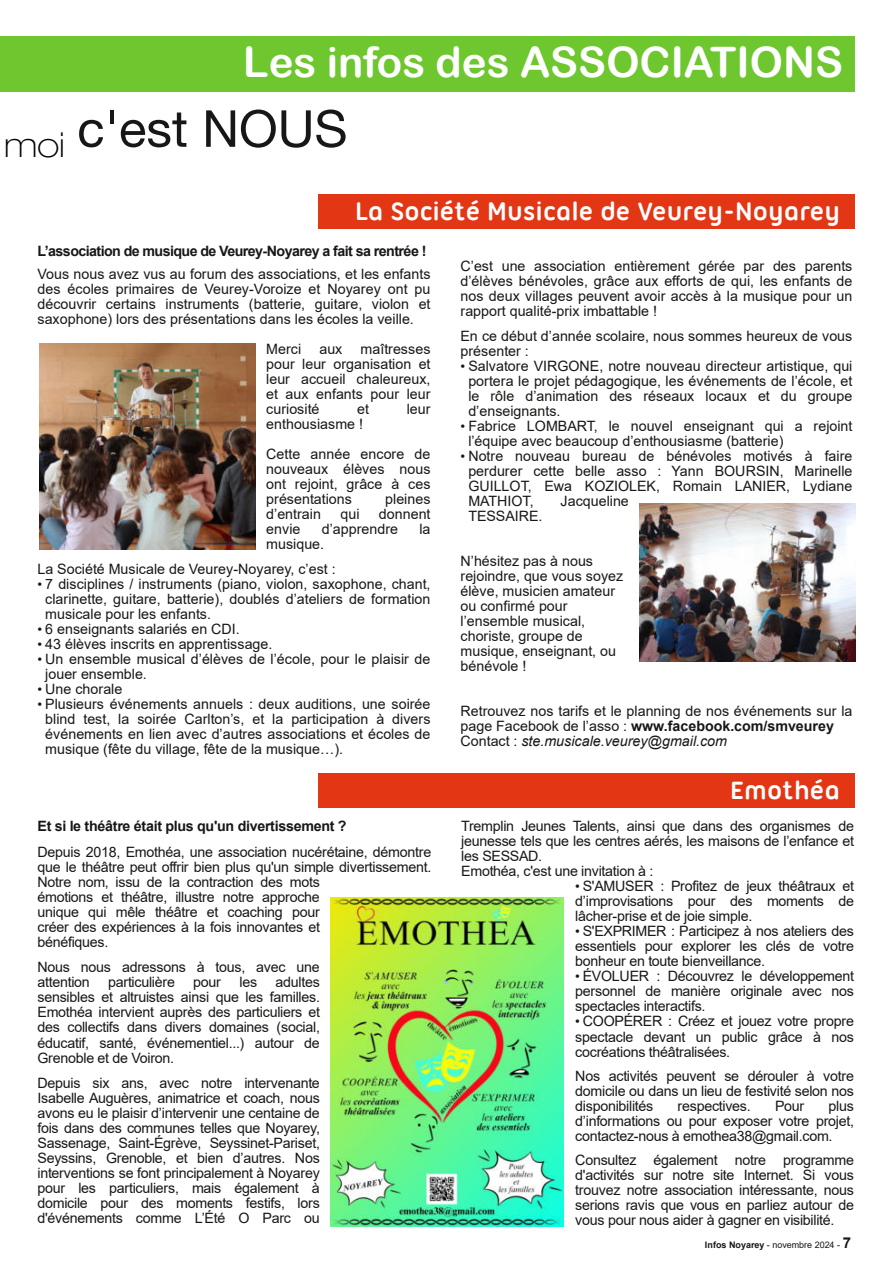
<style>
.page{position:relative;width:893px;height:1263px;background:#fff}
.page>*{position:absolute;margin:0;border:0;box-sizing:border-box;transform-origin:0 0}
.t1{font:51px "Anonymous";color:#181715}
.t2{font:42px "Arial Rounded MT Bold";color:#fff}
.t3{font:700 27px "Ubuntu Titling";color:#fff}
.t4{font:14.25px/15px "Arial";letter-spacing:-.005em;color:#181715;text-align:justify}
.t5{font:700 14.25px "Arial";letter-spacing:-.035em;color:#181715}
.t6{font:9px "Arial";letter-spacing:-.005em;color:#181715}
.s1{font-size:13.5px}
.s2{font-weight:700}
.s3{font-style:italic}
.s4{font-weight:700;font-size:15px}
</style>
<div class="page">
<div style="left:0;top:36px;width:855px;height:56px;background:#6ec72f"></div>
<div style="left:318px;top:194px;width:537px;height:35px;background:#e33614"></div>
<img style="left:39px;top:343px;width:217px;height:206px">
<img style="left:639px;top:503px;width:217px;height:159px">
<div style="left:318px;top:773px;width:537px;height:35px;background:#e33614"></div>
<img style="left:331px;top:897px;width:233px;height:329px">
<h2 class="t2" style="left:243px;top:38px;width:601px">Les infos des ASSOCIATIONS</h2>
<h1 class="t1" style="left:4px;top:99px;width:345px"><sub>moi</sub> c'est NOUS</h1>
<h3 class="t3" style="left:355px;top:196px;width:486px">La Société Musicale de Veurey-Noyarey</h3>
<p class="t5" style="left:38px;top:241px;width:390px">L’association de musique de Veurey-Noyarey a fait sa rentrée !</p>
<p class="t4" style="left:38px;top:266px;width:395px">Vous nous avez vus au forum des associations, et les enfants des écoles primaires de Veurey-Voroize et Noyarey ont pu découvrir certains instruments (batterie, guitare, violon et saxophone) lors des présentations dans les écoles la veille.</p>
<p class="t4" style="left:266px;top:341px;width:36px">Merci</p>
<p class="t4" style="left:319px;top:341px;width:25px">aux</p>
<p class="t4" style="left:461px;top:258px;width:393px">C’est une association entièrement gérée par des parents d’élèves bénévoles, grâce aux efforts de qui, les enfants de nos deux villages peuvent avoir accès à la musique pour un rapport qualité-prix imbattable !</p>
<p class="t4" style="left:461px;top:329px;width:393px">En ce début d’année scolaire, nous sommes heureux de vous présenter :</p>
<p class="t4" style="left:468px;top:359px;width:386px;text-indent:-8px"><span class="s1">•</span> Salvatore VIRGONE, notre nouveau directeur artistique, qui portera le projet pédagogique, les événements de l’école, et le rôle d’animation des réseaux locaux et du groupe d’enseignants.</p>
<p class="t4" style="left:468px;top:419px;width:386px;text-indent:-8px"><span class="s1">•</span> Fabrice LOMBART, le nouvel enseignant qui a rejoint l’équipe avec beaucoup d’enthousiasme (batterie)</p>
<p class="t4" style="left:468px;top:449px;width:386px;text-indent:-8px"><span class="s1">•</span> Notre nouveau bureau de bénévoles motivés à faire perdurer cette belle asso : Yann BOURSIN, Marinelle GUILLOT, Ewa KOZIOLEK, Romain LANIER, Lydiane MATHIOT,</p>
<p class="t4" style="left:266px;top:341px;width:166px;text-indent:94px">maîtresses pour leur organisation et leur accueil chaleureux, et aux enfants pour leur curiosité</p>
<p class="t4" style="left:357px;top:401px;width:13px">et</p>
<p class="t4" style="left:407px;top:401px;width:25px">leur</p>
<p class="t4" style="left:266px;top:409px;width:166px;line-height:30px">enthousiasme !<br>Cette année encore de</p>
<p class="t4" style="left:266px;top:461px;width:166px">nouveaux élèves nous ont rejoint, grâce à ces présentations</p>
<p class="t4" style="left:385px;top:491px;width:47px">pleines</p>
<p class="t4" style="left:560px;top:494px;width:70px">Jacqueline</p>
<p class="t4" style="left:266px;top:506px;width:56px">d’entrain</p>
<p class="t4" style="left:340px;top:506px;width:21px">qui</p>
<p class="t4" style="left:379px;top:506px;width:53px">donnent</p>
<p class="t4" style="left:266px;top:521px;width:36px">envie</p>
<p class="t4" style="left:322px;top:521px;width:78px">d’apprendre</p>
<p class="t4" style="left:419px;top:521px;width:13px">la</p>
<p class="t4" style="left:38px;top:531px;width:300px;line-height:25.5px;text-indent:229px">musique.<br>La Société Musicale de Veurey-Noyarey, c’est :</p>
<p class="t4" style="left:45px;top:577px;width:387px;text-indent:-8px"><span class="s1">•</span> 7 disciplines / instruments (piano, violon, saxophone, chant, clarinette, guitare, batterie), doublés d’ateliers de formation musicale pour les enfants.</p>
<p class="t4" style="left:38px;top:622px;width:204px"><span class="s1">•</span> 6 enseignants salariés en CDI.</p>
<p class="t4" style="left:38px;top:637px;width:236px"><span class="s1">•</span> 43 élèves inscrits en apprentissage.</p>
<p class="t4" style="left:45px;top:652px;width:387px;text-indent:-8px"><span class="s1">•</span> Un ensemble musical d’élèves de l’école, pour le plaisir de jouer ensemble.</p>
<p class="t4" style="left:38px;top:682px;width:86px"><span class="s1">•</span> Une chorale</p>
<p class="t4" style="left:45px;top:697px;width:387px;text-indent:-8px"><span class="s1">•</span> Plusieurs événements annuels : deux auditions, une soirée blind test, la soirée Carlton’s, et la participation à divers événements en lien avec d’autres associations et écoles de musique (fête du village, fête de la musique…).</p>
<p class="t4" style="left:468px;top:509px;width:76px">TESSAIRE.</p>
<p class="t4" style="left:461px;top:554px;width:164px;text-align:left">N’hésitez pas à nous rejoindre, que vous soyez élève, musicien amateur ou confirmé pour l’ensemble musical, choriste, groupe de musique, enseignant, ou bénévole !</p>
<p class="t4" style="left:461px;top:704px;width:393px;text-align:left">Retrouvez nos tarifs et le planning de nos événements sur la page Facebook de l’asso : <span class="s2">www.facebook.com/smveurey<br></span>Contact : <span class="s3">ste.musicale.veurey@gmail.com</span></p>
<h3 class="t3" style="left:730px;top:775px;width:112px">Emothéa</h3>
<p class="t5" style="left:38px;top:816px;width:311px">Et si le théâtre était plus qu'un divertissement ?</p>
<p class="t4" style="left:38px;top:844px;width:395px;text-align:left">Depuis 2018, Emothéa, une association nucérétaine, démontre que le théâtre peut offrir bien plus qu'un simple divertissement.<br>Notre nom, issu de la contraction des mots<br>émotions et théâtre, illustre notre approche<br>unique qui mêle théâtre et coaching pour<br>créer des expériences à la fois innovantes et<br>bénéfiques.</p>
<p class="t4" style="left:38px;top:960px;width:284px">Nous nous adressons à tous, avec une attention</p>
<p class="t4" style="left:108px;top:975px;width:68px">particulière</p>
<p class="t4" style="left:193px;top:975px;width:29px">pour</p>
<p class="t4" style="left:239px;top:975px;width:19px">les</p>
<p class="t4" style="left:38px;top:975px;width:284px;text-indent:238px">adultes sensibles et altruistes ainsi que les familles.<br>Emothéa intervient auprès des particuliers et des collectifs dans divers domaines (social, éducatif, santé, événementiel...) autour de Grenoble et de Voiron.</p>
<p class="t4" style="left:38px;top:1075px;width:284px">Depuis six ans, avec notre intervenante Isabelle Auguères, animatrice et coach, nous avons eu le plaisir d’intervenir une centaine de fois dans des communes telles que Noyarey, Sassenage, Saint-Égrève, Seyssinet-Pariset, Seyssins, Grenoble, et bien d’autres. Nos interventions se font principalement à Noyarey pour les particuliers, mais également à domicile pour des moments festifs, lors d'événements comme L’Été O Parc ou</p>
<p class="t4" style="left:461px;top:819px;width:394px;text-align:left">Tremplin Jeunes Talents, ainsi que dans des organismes de jeunesse tels que les centres aérés, les maisons de l’enfance et les SESSAD.<br>Emothéa, c'est une invitation à :</p>
<p class="t4" style="left:575px;top:879px;width:280px"><span class="s1">•</span> S'AMUSER : Profitez de jeux théâtraux et d’improvisations pour des moments de lâcher-prise et de joie simple.</p>
<p class="t4" style="left:575px;top:924px;width:280px"><span class="s1">•</span> S'EXPRIMER : Participez à nos ateliers des essentiels pour explorer les clés de votre bonheur en toute bienveillance.</p>
<p class="t4" style="left:575px;top:969px;width:280px"><span class="s1">•</span> ÉVOLUER : Découvrez le développement personnel de manière originale avec nos spectacles interactifs.</p>
<p class="t4" style="left:575px;top:1014px;width:280px"><span class="s1">•</span> COOPÉRER : Créez et jouez votre propre spectacle devant un public grâce à nos cocréations théâtralisées.</p>
<p class="t4" style="left:575px;top:1068px;width:280px">Nos activités peuvent se dérouler à votre domicile ou dans un lieu de festivité selon nos disponibilités</p>
<p class="t4" style="left:575px;top:1098px;width:280px;text-indent:253px">plus d’informations ou pour exposer votre projet, contactez-nous à emothea38@gmail.com.</p>
<p class="t4" style="left:575px;top:1152px;width:280px">Consultez également notre programme d'activités sur notre site Internet. Si vous trouvez notre association intéressante, nous serions ravis que vous en parliez autour de vous pour nous aider à gagner en visibilité.</p>
<p class="t6" style="left:705px;top:1239px;width:148px"><span class="s2">Infos Noyarey</span> - novembre 2024 - <span class="s4">7</span></p>
<p class="t4" style="left:678px;top:1098px;width:75px">respectives.</p>
<p class="t4" style="left:775px;top:1098px;width:31px">Pour</p>
</div>
